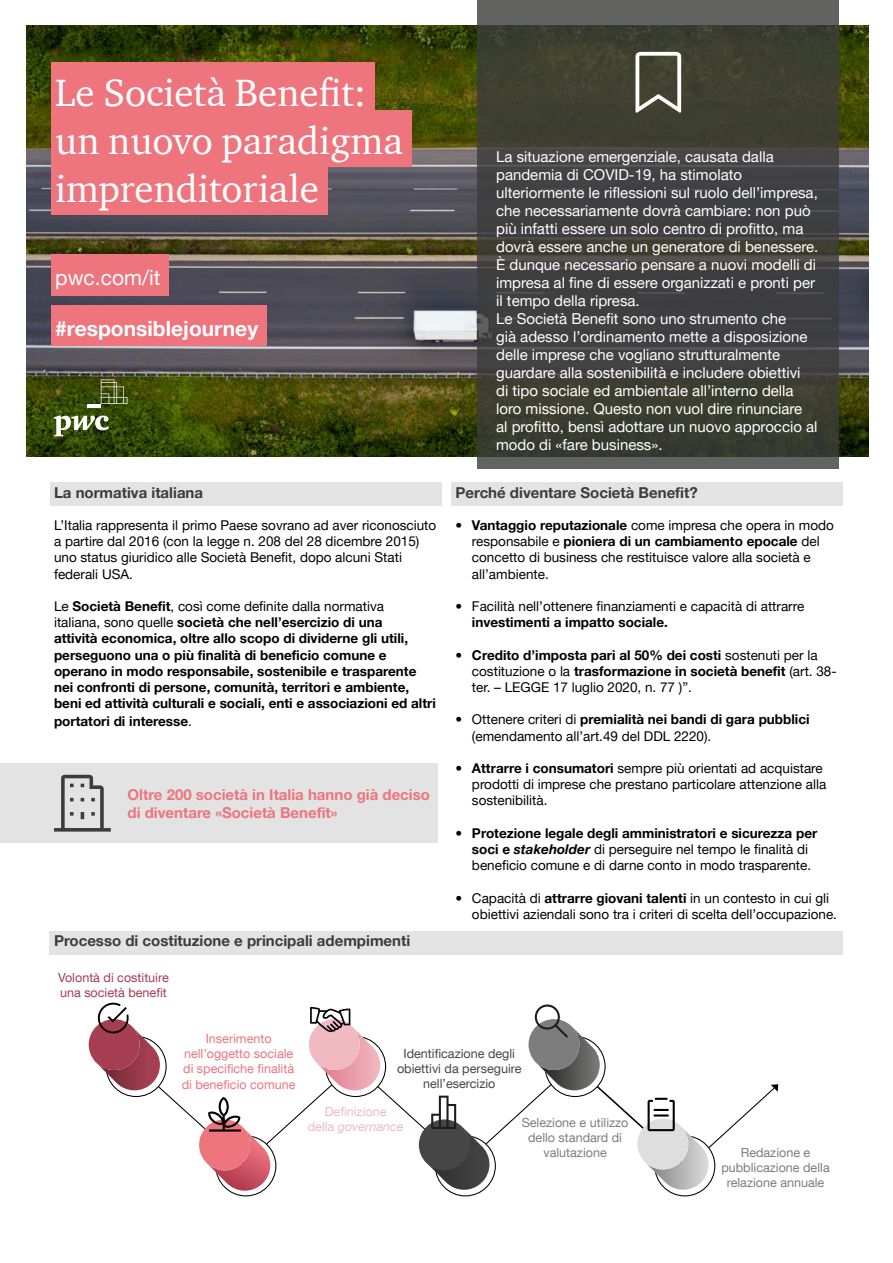
<style>
.page{position:relative;width:893px;height:1263px;background:#fff}
.page>*{position:absolute;margin:0;border:0;box-sizing:border-box;transform-origin:0 0}
.t1{font:39px/48px "ITC Charter Com";color:#fff}
.t2{font:700 21px "Helvetica Neue LT Pro";color:#fff}
.t3{font:21px "Helvetica Neue LT Pro";color:#fff}
.t4{font:15px/18px "Helvetica Neue LT Pro";color:#fff}
.t5{font:700 15px "Helvetica Neue LT Pro";color:#3c3c3b}
.t6{font:700 15px/18px "Helvetica Neue LT Pro";color:#ee747e}
.t7{font:13.5px/16.2px "Helvetica Neue LT Pro";color:#000}
.t8{font:700 13.5px/16.2px "Helvetica Neue LT Pro";color:#000}
.t9{font:12.6px/15.1px "Helvetica Neue LT Com";color:#7d7d7d;text-align:center}
.t10{font:12.6px/15.1px "Helvetica Neue LT Com";color:#ee747e;text-align:center}
.t11{font:12.6px/15.1px "Helvetica Neue LT Com";color:#464646;text-align:center}
.t12{font:12.6px/15.1px "Helvetica Neue LT Com";color:#a43e50}
.t13{font:12.6px/15.1px "Helvetica Neue LT Com";color:#f1bac3;text-align:center}
.s1{font-weight:400}
.s2{font-weight:700}
.s3{font-weight:700;font-style:italic}
.s4{font-style:italic}
</style>
<div class="page">
<img style="left:27px;top:26px;width:842px;height:430px">
<svg style="left:478px;top:0;width:361px;height:469px;background:#42423c"></svg>
<svg style="left:54px;top:415px;width:55px;height:21px"></svg>
<hr style="left:87px;top:404px;width:14px;height:3px;background:#fff">
<svg style="left:101px;top:379px;width:26px;height:25px"></svg>
<svg style="left:635px;top:52px;width:46px;height:61px"></svg>
<div style="left:51px;top:62px;width:324px;height:56px;background:#ee747e"></div>
<div style="left:51px;top:110px;width:361px;height:56px;background:#ee747e"></div>
<div style="left:51px;top:158px;width:276px;height:56px;background:#ee747e"></div>
<div style="left:51px;top:255px;width:118px;height:41px;background:#ee747e"></div>
<div style="left:51px;top:306px;width:216px;height:40px;background:#ee747e"></div>
<div style="left:50px;top:483px;width:392px;height:23px;background:#e3e3e3"></div>
<div style="left:50px;top:931px;width:793px;height:23px;background:#e3e3e3"></div>
<div style="left:451px;top:483px;width:392px;height:23px;background:#e3e3e3"></div>
<div style="left:0;top:763px;width:437px;height:80px;background:#e3e3e3"></div>
<svg style="left:54px;top:775px;width:57px;height:57px"></svg>
<svg style="left:89px;top:1003px;width:689px;height:193px"></svg>
<h1 class="t1" style="left:55px;top:68px;width:349px">Le Società Benefit: un nuovo paradigma imprenditoriale</h1>
<h2 class="t3" style="left:55px;top:264px;width:107px">pwc.com/it</h2>
<h2 class="t2" style="left:55px;top:315px;width:204px">#responsiblejourney</h2>
<p class="t5" style="left:54px;top:483px;width:151px">La normativa italiana</p>
<p class="t7" style="left:54px;top:517px;width:384px">L’Italia rappresenta il primo Paese sovrano ad aver riconosciuto a partire dal 2016 (con la legge n. 208 del 28 dicembre 2015) uno status giuridico alle Società Benefit, dopo alcuni Stati federali USA.</p>
<p class="t8" style="left:54px;top:598px;width:383px"><span class="s1">Le</span> Società Benefit<span class="s1">, così come definite dalla normativa<br>italiana, sono quelle</span> società che nell’esercizio di una<br>attività economica, oltre allo scopo di dividerne gli utili, perseguono una o più finalità di beneficio comune e operano in modo responsabile, sostenibile e trasparente nei confronti di persone, comunità, territori e ambiente, beni ed attività culturali e sociali, enti e associazioni ed altri</p>
<p class="t8" style="left:54px;top:713px;width:139px">portatori di interesse<span class="s1">.</span></p>
<p class="t6" style="left:128px;top:785px;width:304px">Oltre 200 società in Italia hanno già deciso di diventare «Società Benefit»</p>
<p class="t5" style="left:54px;top:931px;width:358px">Processo di costituzione e principali adempimenti</p>
<p class="t12" style="left:58px;top:970px;width:112px">Volontà di costituire una società benefit</p>
<p class="t4" style="left:496px;top:147px;width:324px">La situazione emergenziale, causata dalla pandemia di COVID-19, ha stimolato ulteriormente le riflessioni sul ruolo dell’impresa, che necessariamente dovrà cambiare: non può più infatti essere un solo centro di profitto, ma dovrà essere anche un generatore di benessere.<br>È dunque necessario pensare a nuovi modelli di impresa al fine di essere organizzati e pronti per il tempo della ripresa.<br>Le Società Benefit sono uno strumento che<br>già adesso l’ordinamento mette a disposizione delle imprese che vogliano strutturalmente guardare alla sostenibilità e includere obiettivi<br>di tipo sociale ed ambientale all’interno della loro missione. Questo non vuol dire rinunciare<br>al profitto, bensì adottare un nuovo approccio al modo di «fare business».</p>
<p class="t5" style="left:455px;top:483px;width:244px">Perché diventare Società Benefit?</p>
<p class="t7" style="left:472px;top:517px;width:363px;text-indent:-16px"><span class="s2">• Vantaggio reputazionale</span> come impresa che opera in modo responsabile e <span class="s2">pioniera di un cambiamento epocale</span> del concetto di business che restituisce valore alla società e all’ambiente.</p>
<p class="t7" style="left:455px;top:598px;width:350px">• Facilità nell’ottenere finanziamenti e capacità di attrarre</p>
<p class="t8" style="left:472px;top:614px;width:197px">investimenti a impatto sociale.</p>
<p class="t7" style="left:472px;top:646px;width:366px;text-indent:-16px"><span class="s2">• Credito d’imposta pari al 50% dei costi</span> sostenuti per la costituzione o la <span class="s2">trasformazione in società benefit</span> (art. 38- ter. – LEGGE 17 luglio 2020, n. 77 )”.</p>
<p class="t7" style="left:472px;top:711px;width:339px;text-indent:-16px">• Ottenere criteri di <span class="s2">premialità nei bandi di gara pubblici </span>(emendamento all’art.49 del DDL 2220).</p>
<p class="t7" style="left:472px;top:760px;width:356px;text-indent:-16px"><span class="s2">• Attrarre i consumatori</span> sempre più orientati ad acquistare prodotti di imprese che prestano particolare attenzione alla sostenibilità.</p>
<p class="t7" style="left:472px;top:825px;width:347px;text-indent:-16px"><span class="s2">• Protezione legale degli amministratori e sicurezza per soci e</span> <span class="s3">stakeholder</span> di perseguire nel tempo le finalità di beneficio comune e di darne conto in modo trasparente.</p>
<p class="t7" style="left:472px;top:889px;width:366px;text-indent:-16px">• Capacità di <span class="s2">attrarre giovani talenti</span> in un contesto in cui gli obiettivi aziendali sono tra i criteri di scelta dell’occupazione.</p>
<p class="t10" style="left:182px;top:1031px;width:116px">Inserimento nell’oggetto sociale di specifiche finalità di beneficio comune</p>
<p class="t11" style="left:397px;top:1046px;width:126px">Identificazione degli obiettivi da perseguire nell’esercizio</p>
<p class="t13" style="left:308px;top:1103px;width:97px">Definizione<br>della <span class="s4">governance</span></p>
<p class="t9" style="left:522px;top:1114px;width:108px">Selezione e utilizzo dello standard di valutazione</p>
<p class="t9" style="left:721px;top:1144px;width:110px">Redazione e pubblicazione della relazione annuale</p>
</div>
